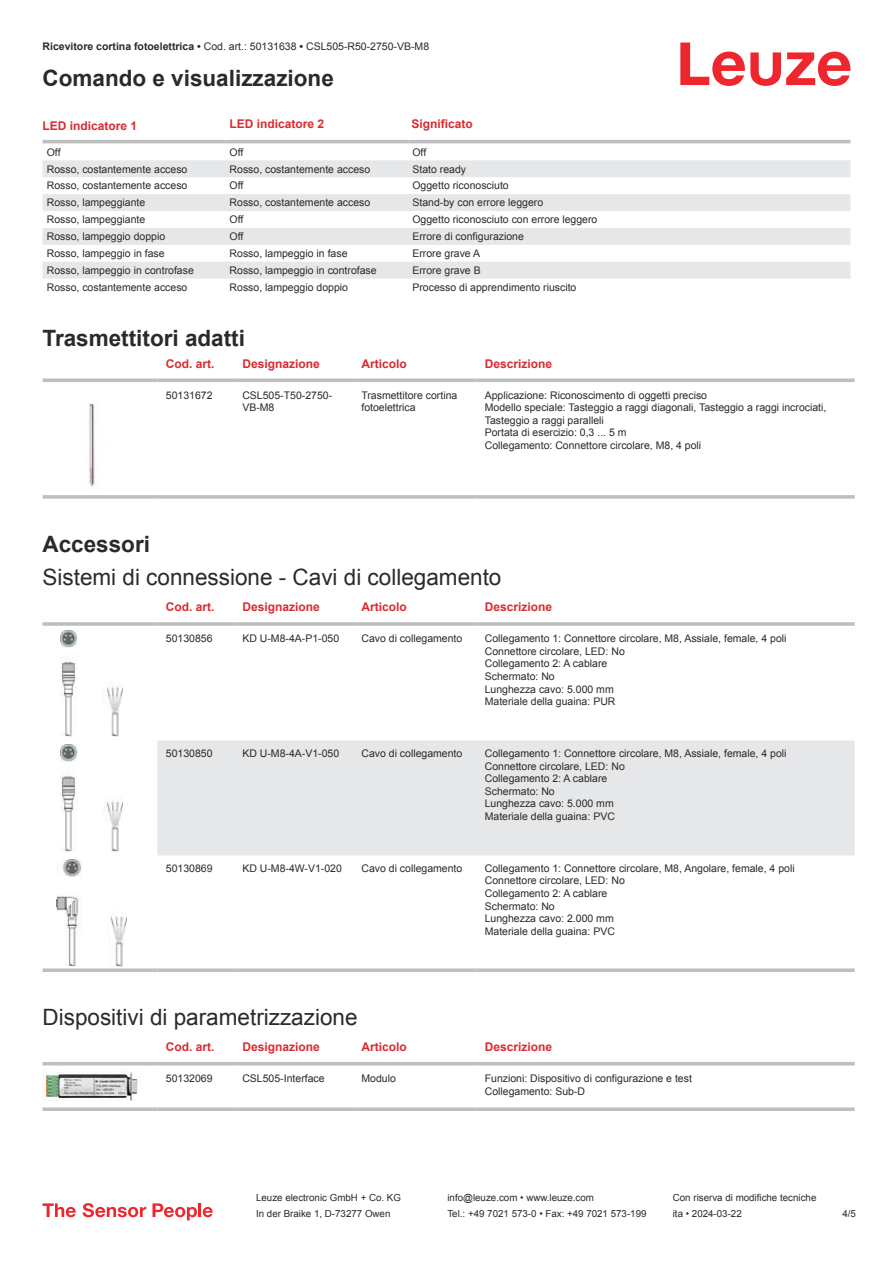
<style>
.page{position:relative;width:893px;height:1263px;background:#fff}
.page>*{position:absolute;margin:0;border:0;box-sizing:border-box;transform-origin:0 0}
.t1{font:22.5px "Arial";color:#2b292a}
.t2{font:700 22.5px "Arial";color:#2b292a}
.t3{font:700 12px "Arial";color:#db2a30}
.t4{font:10.5px/12.6px "Arial";color:#2b292a}
.t5{font:9.75px "Arial";color:#2b292a}
.s1{font-weight:700}
</style>
<div class="page">
<svg style="left:680px;top:43px;width:170px;height:43px"></svg>
<svg style="left:43px;top:143px;width:807px;height:1px"></svg>
<svg style="left:43px;top:160px;width:807px;height:119px;fill:#e6e7e9"></svg>
<hr style="left:43px;top:140px;width:182px;height:3px;background:#bdbfc1">
<hr style="left:225px;top:140px;width:183px;height:3px;background:#bdbfc1">
<hr style="left:408px;top:140px;width:442px;height:3px;background:#bdbfc1">
<svg style="left:43px;top:378px;width:114px;height:4px"></svg>
<svg style="left:157px;top:378px;width:77px;height:4px"></svg>
<svg style="left:234px;top:378px;width:119px;height:4px"></svg>
<svg style="left:353px;top:378px;width:123px;height:4px"></svg>
<svg style="left:476px;top:378px;width:379px;height:4px;fill:#bdbfc1"></svg>
<svg style="left:43px;top:495px;width:114px;height:4px"></svg>
<svg style="left:157px;top:495px;width:77px;height:4px"></svg>
<svg style="left:234px;top:495px;width:119px;height:4px"></svg>
<svg style="left:353px;top:495px;width:123px;height:4px"></svg>
<svg style="left:476px;top:495px;width:379px;height:4px;fill:#c3c5c6"></svg>
<img style="left:89px;top:403px;width:6px;height:84px">
<div style="left:157px;top:741px;width:698px;height:114px;background:#e6e7e9"></div>
<hr style="left:43px;top:622px;width:114px;height:4px;background:#c3c5c7">
<svg style="left:157px;top:622px;width:77px;height:4px"></svg>
<hr style="left:234px;top:622px;width:119px;height:4px;background:#c4c6c7">
<hr style="left:353px;top:622px;width:123px;height:4px;background:#c3c5c7">
<svg style="left:476px;top:622px;width:379px;height:4px;fill:#cacccd"></svg>
<svg style="left:43px;top:968px;width:114px;height:4px"></svg>
<svg style="left:157px;top:968px;width:77px;height:4px"></svg>
<svg style="left:234px;top:968px;width:119px;height:4px"></svg>
<svg style="left:353px;top:968px;width:123px;height:4px"></svg>
<svg style="left:476px;top:968px;width:379px;height:4px;fill:#bdbfc1"></svg>
<img style="left:60px;top:630px;width:63px;height:106px">
<img style="left:60px;top:745px;width:63px;height:106px">
<img style="left:56px;top:860px;width:70px;height:106px">
<svg style="left:43px;top:1065px;width:812px;height:5px"></svg>
<hr style="left:43px;top:1062px;width:114px;height:3px;background:#bdbfc1">
<hr style="left:157px;top:1062px;width:77px;height:3px;background:#bdbfc1">
<hr style="left:234px;top:1062px;width:119px;height:3px;background:#bdbfc1">
<hr style="left:353px;top:1062px;width:123px;height:3px;background:#bdbfc1">
<hr style="left:476px;top:1062px;width:379px;height:3px;background:#bdbfc1">
<svg style="left:43px;top:1107px;width:114px;height:4px"></svg>
<svg style="left:157px;top:1107px;width:77px;height:4px"></svg>
<svg style="left:234px;top:1107px;width:119px;height:4px"></svg>
<svg style="left:353px;top:1107px;width:123px;height:4px"></svg>
<svg style="left:476px;top:1107px;width:379px;height:4px;fill:#bdbfc1"></svg>
<img style="left:43px;top:1070px;width:95px;height:31px">
<svg style="left:43px;top:1203px;width:33px;height:14px"></svg>
<svg style="left:83px;top:1203px;width:63px;height:14px"></svg>
<svg style="left:153px;top:1203px;width:44px;height:17px"></svg>
<hr style="left:198px;top:1203px;width:3px;height:14px;background:#ed272d">
<svg style="left:203px;top:1207px;width:10px;height:10px"></svg>
<p class="t4" style="left:43px;top:41px;width:388px"><span class="s1">Ricevitore cortina fotoelettrica •</span> Cod. art.: 50131638 <span class="s1">•</span> CSL505-R50-2750-VB-M8</p>
<h1 class="t2" style="left:43px;top:70px;width:293px">Comando e visualizzazione</h1>
<p class="t3" style="left:43px;top:121px;width:96px">LED indicatore 1</p>
<p class="t3" style="left:230px;top:119px;width:96px">LED indicatore 2</p>
<p class="t3" style="left:411px;top:119px;width:63px">Significato</p>
<p class="t4" style="left:47px;top:147px;width:15px">Off</p>
<p class="t4" style="left:230px;top:147px;width:15px">Off</p>
<p class="t4" style="left:412px;top:147px;width:15px">Off</p>
<p class="t4" style="left:47px;top:163px;width:142px">Rosso, costantemente acceso</p>
<p class="t4" style="left:230px;top:163px;width:142px">Rosso, costantemente acceso</p>
<p class="t4" style="left:412px;top:163px;width:55px">Stato ready</p>
<p class="t4" style="left:47px;top:180px;width:142px">Rosso, costantemente acceso</p>
<p class="t4" style="left:230px;top:180px;width:15px">Off</p>
<p class="t4" style="left:412px;top:180px;width:98px">Oggetto riconosciuto</p>
<p class="t4" style="left:47px;top:197px;width:100px">Rosso, lampeggiante</p>
<p class="t4" style="left:230px;top:197px;width:142px">Rosso, costantemente acceso</p>
<p class="t4" style="left:412px;top:197px;width:132px">Stand-by con errore leggero</p>
<p class="t4" style="left:47px;top:214px;width:100px">Rosso, lampeggiante</p>
<p class="t4" style="left:230px;top:214px;width:15px">Off</p>
<p class="t4" style="left:412px;top:214px;width:186px">Oggetto riconosciuto con errore leggero</p>
<p class="t4" style="left:47px;top:231px;width:120px">Rosso, lampeggio doppio</p>
<p class="t4" style="left:230px;top:231px;width:15px">Off</p>
<p class="t4" style="left:412px;top:231px;width:113px">Errore di configurazione</p>
<p class="t4" style="left:47px;top:248px;width:119px">Rosso, lampeggio in fase</p>
<p class="t4" style="left:230px;top:248px;width:119px">Rosso, lampeggio in fase</p>
<p class="t4" style="left:412px;top:248px;width:69px">Errore grave A</p>
<p class="t4" style="left:47px;top:265px;width:149px">Rosso, lampeggio in controfase</p>
<p class="t4" style="left:230px;top:265px;width:149px">Rosso, lampeggio in controfase</p>
<p class="t4" style="left:412px;top:265px;width:70px">Errore grave B</p>
<p class="t4" style="left:47px;top:282px;width:142px">Rosso, costantemente acceso</p>
<p class="t4" style="left:230px;top:282px;width:120px">Rosso, lampeggio doppio</p>
<p class="t4" style="left:412px;top:282px;width:165px">Processo di apprendimento riuscito</p>
<h1 class="t2" style="left:43px;top:329px;width:204px">Trasmettitori adatti</h1>
<p class="t3" style="left:166px;top:359px;width:50px">Cod. art.</p>
<p class="t3" style="left:242px;top:359px;width:79px">Designazione</p>
<p class="t3" style="left:361px;top:359px;width:47px">Articolo</p>
<p class="t3" style="left:485px;top:359px;width:69px">Descrizione</p>
<p class="t4" style="left:166px;top:389px;width:48px">50131672</p>
<p class="t4" style="left:242px;top:389px;width:91px">CSL505-T50-2750-<br>VB-M8</p>
<p class="t4" style="left:361px;top:389px;width:97px">Trasmettitore cortina fotoelettrica</p>
<p class="t4" style="left:485px;top:389px;width:343px">Applicazione: Riconoscimento di oggetti preciso<br>Modello speciale: Tasteggio a raggi diagonali, Tasteggio a raggi incrociati, Tasteggio a raggi paralleli<br>Portata di esercizio: 0,3 ... 5 m<br>Collegamento: Connettore circolare, M8, 4 poli</p>
<h1 class="t2" style="left:43px;top:535px;width:109px">Accessori</h1>
<h1 class="t1" style="left:43px;top:569px;width:460px">Sistemi di connessione - Cavi di collegamento</h1>
<p class="t3" style="left:166px;top:603px;width:50px">Cod. art.</p>
<p class="t3" style="left:242px;top:603px;width:79px">Designazione</p>
<p class="t3" style="left:361px;top:603px;width:47px">Articolo</p>
<p class="t3" style="left:485px;top:603px;width:69px">Descrizione</p>
<p class="t4" style="left:166px;top:633px;width:48px">50130856</p>
<p class="t4" style="left:242px;top:633px;width:98px">KD U-M8-4A-P1-050</p>
<p class="t4" style="left:361px;top:633px;width:102px">Cavo di collegamento</p>
<p class="t4" style="left:485px;top:633px;width:303px">Collegamento 1: Connettore circolare, M8, Assiale, female, 4 poli<br>Connettore circolare, LED: No<br>Collegamento 2: A cablare<br>Schermato: No<br>Lunghezza cavo: 5.000 mm<br>Materiale della guaina: PUR</p>
<p class="t4" style="left:166px;top:748px;width:48px">50130850</p>
<p class="t4" style="left:242px;top:748px;width:98px">KD U-M8-4A-V1-050</p>
<p class="t4" style="left:361px;top:748px;width:102px">Cavo di collegamento</p>
<p class="t4" style="left:485px;top:748px;width:303px">Collegamento 1: Connettore circolare, M8, Assiale, female, 4 poli<br>Connettore circolare, LED: No<br>Collegamento 2: A cablare<br>Schermato: No<br>Lunghezza cavo: 5.000 mm<br>Materiale della guaina: PVC</p>
<p class="t4" style="left:166px;top:863px;width:48px">50130869</p>
<p class="t4" style="left:242px;top:863px;width:101px">KD U-M8-4W-V1-020</p>
<p class="t4" style="left:361px;top:863px;width:102px">Cavo di collegamento</p>
<p class="t4" style="left:485px;top:863px;width:311px">Collegamento 1: Connettore circolare, M8, Angolare, female, 4 poli<br>Connettore circolare, LED: No<br>Collegamento 2: A cablare<br>Schermato: No<br>Lunghezza cavo: 2.000 mm<br>Materiale della guaina: PVC</p>
<h1 class="t1" style="left:43px;top:1008px;width:317px">Dispositivi di parametrizzazione</h1>
<p class="t3" style="left:166px;top:1042px;width:50px">Cod. art.</p>
<p class="t3" style="left:242px;top:1042px;width:79px">Designazione</p>
<p class="t3" style="left:361px;top:1042px;width:47px">Articolo</p>
<p class="t3" style="left:485px;top:1042px;width:69px">Descrizione</p>
<p class="t4" style="left:166px;top:1073px;width:48px">50132069</p>
<p class="t4" style="left:242px;top:1073px;width:84px">CSL505-Interface</p>
<p class="t4" style="left:361px;top:1073px;width:36px">Modulo</p>
<p class="t4" style="left:485px;top:1073px;width:209px">Funzioni: Dispositivo di configurazione e test<br>Collegamento: Sub-D</p>
<p class="t5" style="left:256px;top:1194px;width:146px">Leuze electronic GmbH + Co. KG</p>
<p class="t5" style="left:447px;top:1194px;width:148px">info@leuze.com • www.leuze.com</p>
<p class="t5" style="left:673px;top:1194px;width:145px">Con riserva di modifiche tecniche</p>
<p class="t5" style="left:256px;top:1210px;width:136px">In der Braike 1, D-73277 Owen</p>
<p class="t5" style="left:447px;top:1210px;width:201px">Tel.: +49 7021 573-0 • Fax: +49 7021 573-199</p>
<p class="t5" style="left:673px;top:1210px;width:70px">ita • 2024-03-22</p>
<p class="t5" style="left:842px;top:1210px;width:15px">4 /5</p>
</div>
